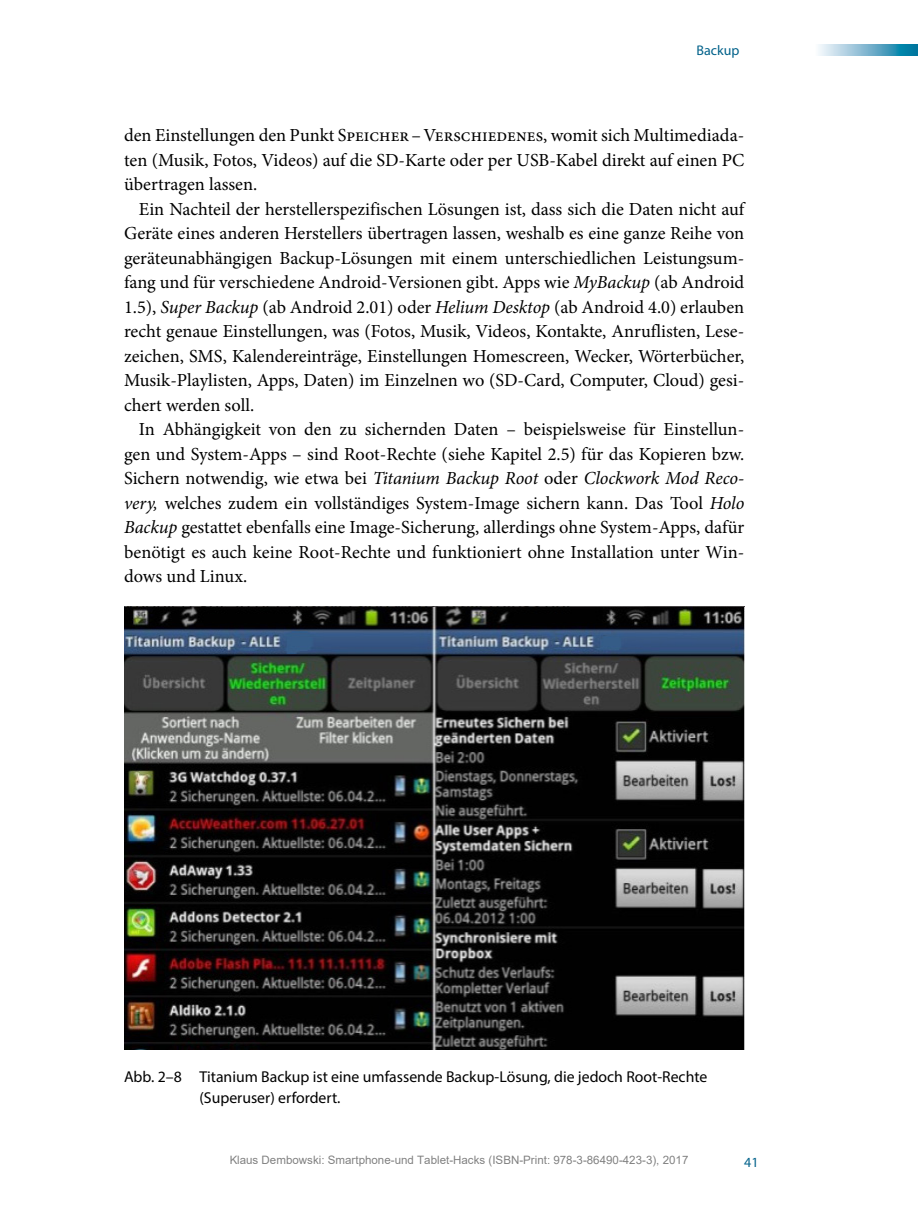
<style>
.page{position:relative;width:918px;height:1216px;background:#fff}
.page>*{position:absolute;margin:0;border:0;box-sizing:border-box;transform-origin:0 0}
.Fließtext_mit_Einzug{font:18.38px/24.5px "Minion Pro";letter-spacing:-.005em;color:#000;text-align:justify}
.t1{font:15.75px/21px "Myriad Pro";color:#000}
.t2{font:14px "Myriad Pro";color:#00618a}
.t3{font:11.55px "Arial";color:rgb(0 0 0/.5)}
.s1{font-style:italic}
</style>
<div class="page">
<svg style="left:818px;top:45px;width:100px;height:10px"></svg>
<img style="left:125px;top:607px;width:619px;height:442px">
<p class="t2" style="left:696px;top:42px;width:44px">Backup</p>
<p class="Fließtext_mit_Einzug" style="left:124px;top:123px;width:622px">den Einstellungen den Punkt Speicher–Verschiedenes, womit sich Multimediada&shy;ten (Musik, Fotos, Videos) auf die SD-Karte oder per USB-Kabel direkt auf einen PC übertragen lassen.</p>
<p class="Fließtext_mit_Einzug" style="left:124px;top:197px;width:623px;text-indent:15px">Ein Nachteil der herstellerspezifischen Lösungen ist, dass sich die Daten nicht auf Geräte eines anderen Herstellers übertragen lassen, weshalb es eine ganze Reihe von geräteunabhängigen Backup-Lösungen mit einem unterschiedlichen Leistungsum&shy;fang und für verschiedene Android-Versionen gibt. Apps wie <span class="s1">MyBackup</span> (ab Android 1.5), <span class="s1">Super Backup</span> (ab Android 2.01) oder <span class="s1">Helium Desktop</span> (ab Android 4.0) erlauben recht genaue Einstellungen, was (Fotos, Musik, Videos, Kontakte, Anruflisten, Lese&shy;zeichen, SMS, Kalendereinträge, Einstellungen Homescreen, Wecker, Wörterbücher, Musik-Playlisten, Apps, Daten) im Einzelnen wo (SD-Card, Computer, Cloud) gesi&shy;chert werden soll.</p>
<p class="Fließtext_mit_Einzug" style="left:124px;top:417px;width:622px;text-indent:15px">In Abhängigkeit von den zu sichernden Daten – beispielsweise für Einstellun&shy;gen und System-Apps – sind Root-Rechte (siehe Kapitel 2.5) für das Kopieren bzw.<br>Sichern notwendig, wie etwa bei <span class="s1">Titanium Backup Root</span> oder <span class="s1">Clockwork Mod Reco&shy;very,</span> welches zudem ein vollständiges System-Image sichern kann. Das Tool <span class="s1">Holo Backup</span> gestattet ebenfalls eine Image-Sicherung, allerdings ohne System-Apps, dafür benötigt es auch keine Root-Rechte und funktioniert ohne Installation unter Win&shy;dows und Linux.</p>
<p class="t1" style="left:199px;top:1066px;width:509px;text-indent:-75px">Abb. 2–8 Titanium Backup ist eine umfassende Backup-Lösung, die jedoch Root-Rechte (Superuser) erfordert.</p>
<p class="t3" style="left:229px;top:1151px;width:460px">Klaus Dembowski: Smartphone-und Tablet-Hacks (ISBN-Print: 978-3-86490-423-3), 2017</p>
<p class="t2" style="left:744px;top:1153px;width:16px">41</p>
</div>
